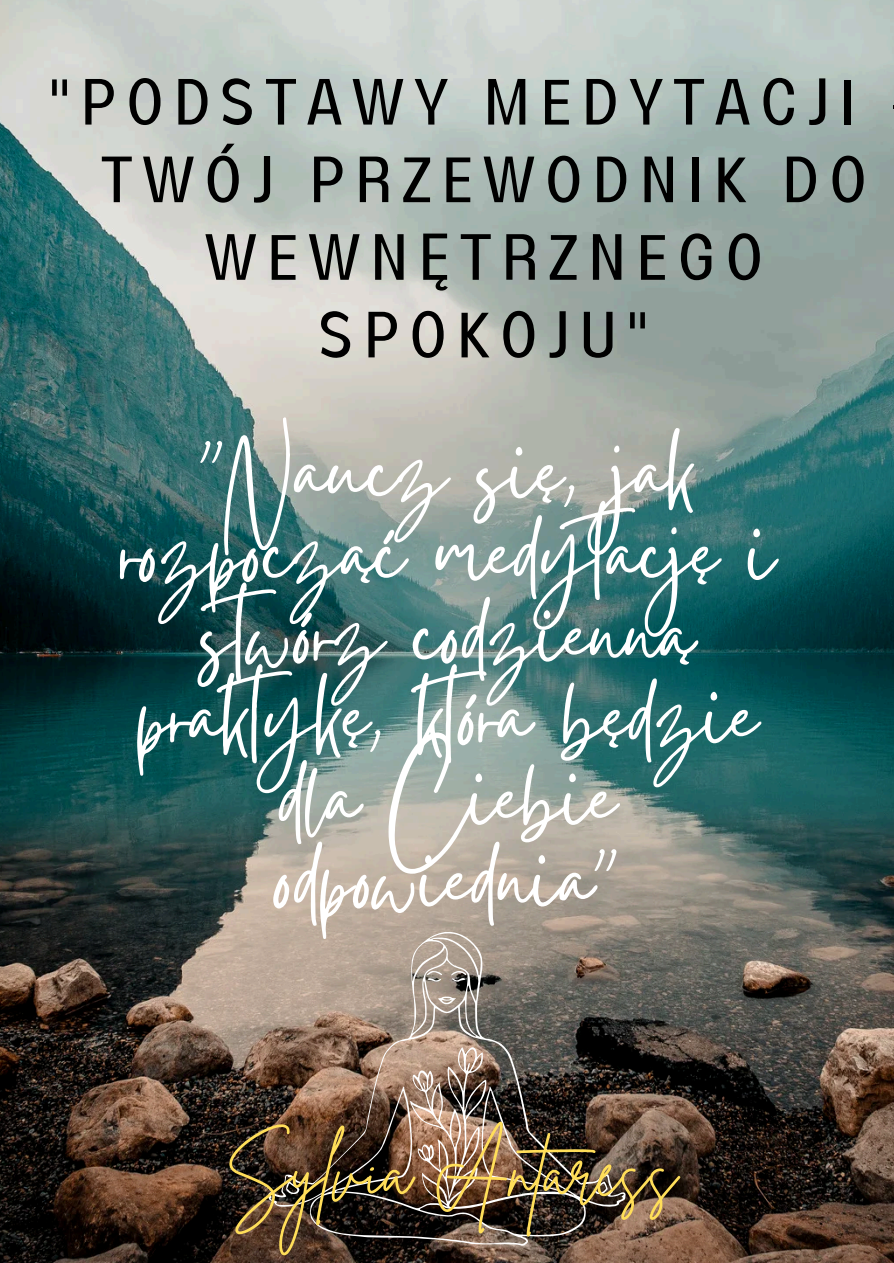
<style>
.page{position:relative;width:894px;height:1263px;background:#fff}
.page>*{position:absolute;margin:0;border:0;box-sizing:border-box;transform-origin:0 0}
.t1{font:117px "Gistesy";color:#fff}
.t2{font:70.5px "Brittany Signature";color:#ffde59}
.t3{font:63.75px "Lazord";letter-spacing:.15em;color:#000}
</style>
<div class="page">
<img style="left:0;top:0;width:893px;height:1262px">
<img style="left:268px;top:931px;width:357px;height:314px">
<h1 class="t3" style="left:48px;top:78px;width:808px">"PODSTAWY MEDYTACJI</h1>
<h1 class="t3" style="left:101px;top:156px;width:767px">TWÓJ PRZEWODNIK DO</h1>
<h1 class="t3" style="left:204px;top:234px;width:560px">WEWNĘTRZNEGO</h1>
<h1 class="t3" style="left:319px;top:311px;width:331px">SPOKOJU"</h1>
<h2 class="t1" style="left:199px;top:389px;width:497px">"Naucz się, jak</h2>
<h2 class="t1" style="left:120px;top:470px;width:655px">rozpocząć medytację i</h2>
<h2 class="t1" style="left:200px;top:552px;width:495px">stwórz codzienną</h2>
<h2 class="t1" style="left:137px;top:634px;width:621px">praktykę, która będzie</h2>
<h2 class="t1" style="left:278px;top:715px;width:338px">dla Ciebie</h2>
<h2 class="t1" style="left:273px;top:797px;width:349px">odpowiednia"</h2>
<p class="t2" style="left:226px;top:1125px;width:452px">Sylvia Antaress</p>
</div>
